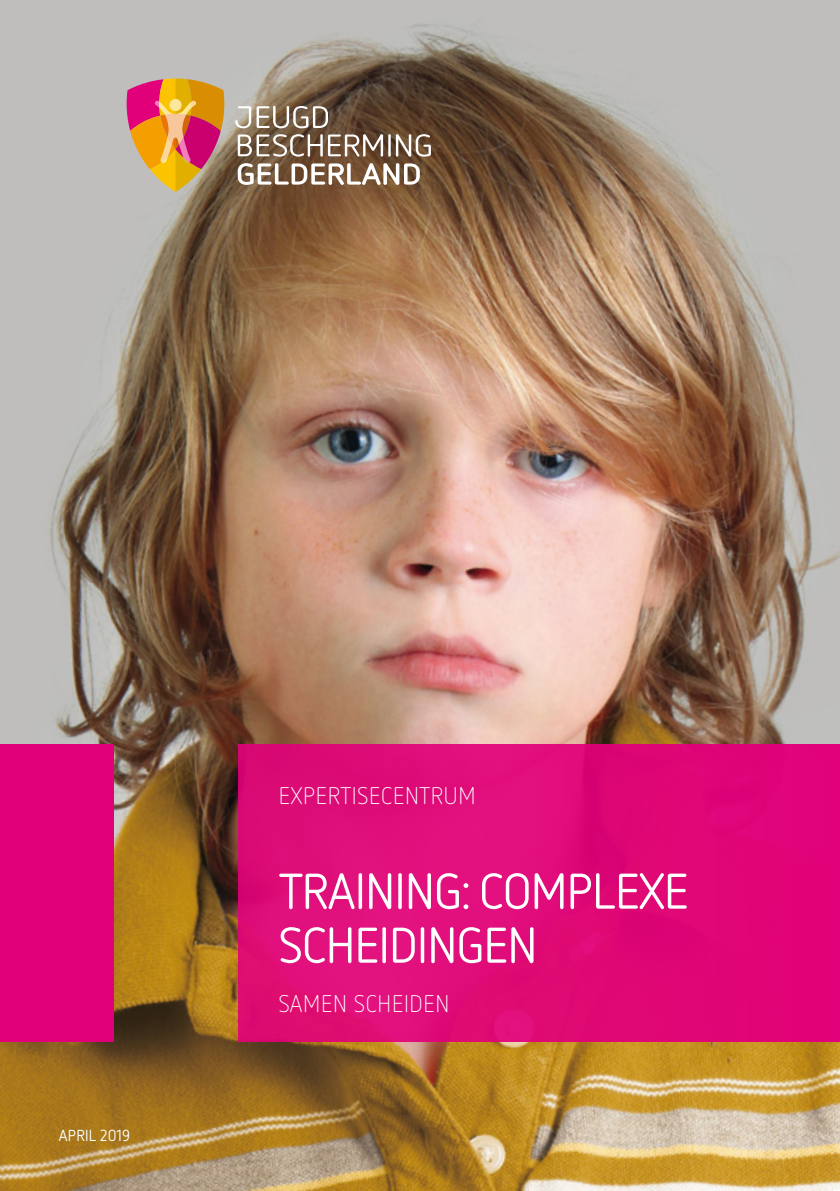
<style>
.page{position:relative;width:840px;height:1191px;background:#fff}
.page>*{position:absolute;margin:0;border:0;box-sizing:border-box;transform-origin:0 0}
.t1{font:50px/54px "Netto OT";letter-spacing:-.01em;color:#fff}
.t2{font:300 24px "Netto OT";letter-spacing:.03em;color:#fff}
.t3{font:16px "Netto OT";letter-spacing:.01em;color:#fff}
</style>
<div class="page">
<img style="left:0;top:0;width:839px;height:1191px">
<div style="left:238px;top:744px;width:601px;height:298px;background:#e00a77"></div>
<div style="left:0;top:744px;width:113px;height:298px;background:#e2007a"></div>
<svg style="left:235px;top:106px;width:93px;height:22px"></svg>
<svg style="left:237px;top:134px;width:85px;height:23px"></svg>
<svg style="left:328px;top:134px;width:55px;height:23px"></svg>
<hr style="left:388px;top:134px;width:2px;height:23px;background:#fff">
<svg style="left:395px;top:134px;width:35px;height:23px"></svg>
<svg style="left:237px;top:163px;width:182px;height:22px"></svg>
<svg style="left:127px;top:79px;width:97px;height:113px;background:#d68151"></svg>
<p class="t3" style="left:59px;top:1125px;width:73px">APRIL 2019</p>
<p class="t2" style="left:278px;top:781px;width:198px">EXPERTISECENTRUM</p>
<h1 class="t1" style="left:279px;top:863px;width:411px">TRAINING: COMPLEXE<br>SCHEIDINGEN</h1>
<p class="t2" style="left:278px;top:989px;width:172px">SAMEN SCHEIDEN</p>
</div>
